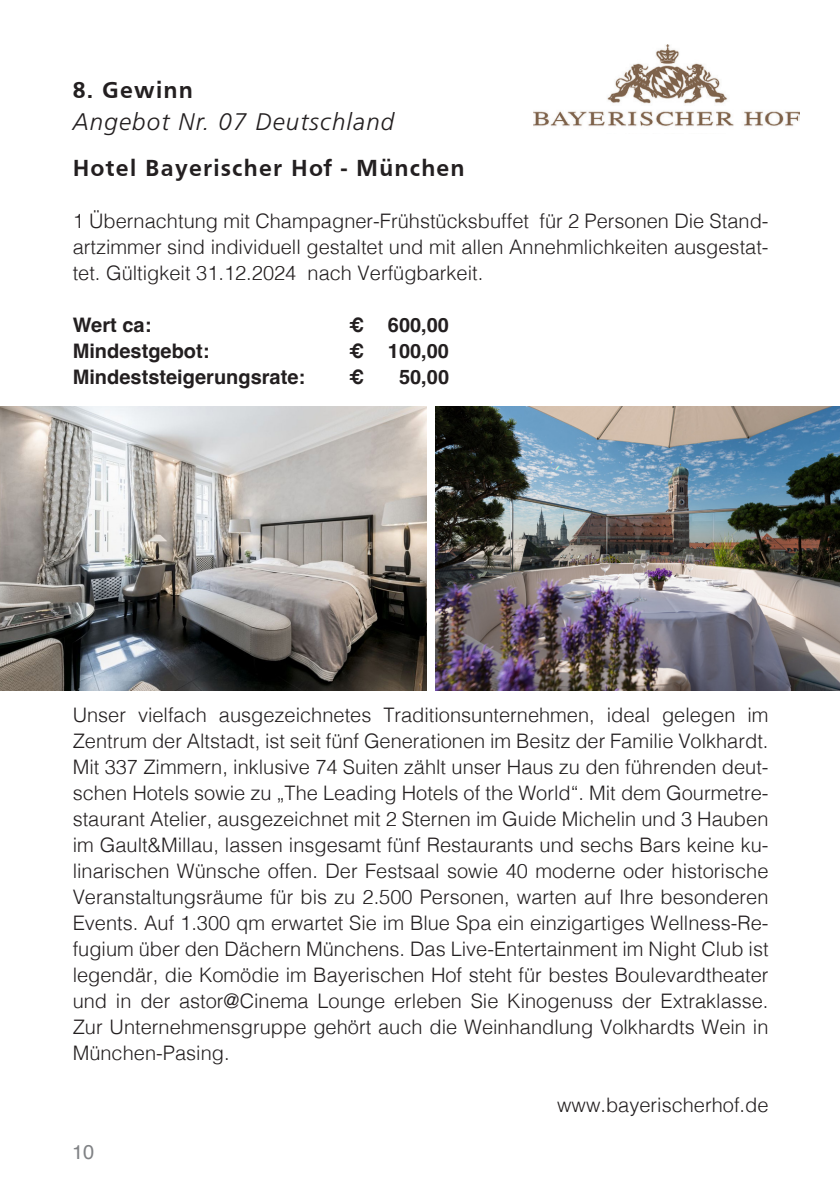
<style>
.page{position:relative;width:840px;height:1191px;background:#fff}
.page>*{position:absolute;margin:0;border:0;box-sizing:border-box;transform-origin:0 0}
.t1{font:700 24px "Frutiger";letter-spacing:.05em;color:#231f20}
.t2{font:italic 300 24px "Frutiger LT Pro";letter-spacing:.05em;color:#231f20}
.t3{font:300 20px/26px "Helvetica";color:#231f20;text-align:justify}
.t4{font:700 20px "Helvetica";color:#231f20}
.t5{font:20px "Helvetica";color:#808285}
</style>
<div class="page">
<img style="left:435px;top:407px;width:404px;height:283px">
<img style="left:0;top:407px;width:426px;height:283px">
<img style="left:533px;top:45px;width:266px;height:82px">
<p class="t1" style="left:73px;top:76px;width:121px">8. Gewinn</p>
<p class="t2" style="left:73px;top:108px;width:323px">Angebot Nr. 07 Deutschland</p>
<p class="t1" style="left:73px;top:154px;width:393px">Hotel Bayerischer Hof - München</p>
<p class="t3" style="left:73px;top:206px;width:697px">1 Übernachtung mit Champagner-Frühstücksbuffet für 2 Personen Die Stand&shy;artzimmer sind individuell gestaltet und mit allen Annehmlichkeiten ausgestat&shy;tet. Gültigkeit 31.12.2024 nach Verfügbarkeit.</p>
<p class="t4" style="left:73px;top:313px;width:80px">Wert ca:</p>
<p class="t4" style="left:349px;top:313px;width:101px">€ 600,00</p>
<p class="t4" style="left:73px;top:339px;width:138px">Mindestgebot:</p>
<p class="t4" style="left:349px;top:339px;width:101px">€ 100,00</p>
<p class="t4" style="left:73px;top:365px;width:234px">Mindeststeigerungsrate:</p>
<p class="t4" style="left:349px;top:365px;width:16px">€</p>
<p class="t4" style="left:399px;top:365px;width:52px">50,00</p>
<p class="t3" style="left:73px;top:700px;width:697px">Unser vielfach ausgezeichnetes Traditionsunternehmen, ideal gelegen im Zentrum der Altstadt, ist seit fünf Generationen im Besitz der Familie Volkhardt.<br>Mit 337 Zimmern, inklusive 74 Suiten zählt unser Haus zu den führenden deut&shy;schen Hotels sowie zu „The Leading Hotels of the World“. Mit dem Gourmetre&shy;staurant Atelier, ausgezeichnet mit 2 Sternen im Guide Michelin und 3 Hauben im Gault&amp;Millau, lassen insgesamt fünf Restaurants und sechs Bars keine ku&shy;linarischen Wünsche offen. Der Festsaal sowie 40 moderne oder historische Veranstaltungsräume für bis zu 2.500 Personen, warten auf Ihre besonderen Events. Auf 1.300 qm erwartet Sie im Blue Spa ein einzigartiges Wellness-Re&shy;fugium über den Dächern Münchens. Das Live-Entertainment im Night Club ist legendär, die Komödie im Bayerischen Hof steht für bestes Boulevardtheater und in der astor@Cinema Lounge erleben Sie Kinogenuss der Extraklasse.<br>Zur Unternehmensgruppe gehört auch die Weinhandlung Volkhardts Wein in München-Pasing.</p>
<p class="t3" style="left:557px;top:1090px;width:213px">www.bayerischerhof.de</p>
<p class="t5" style="left:72px;top:1136px;width:24px">10</p>
</div>
